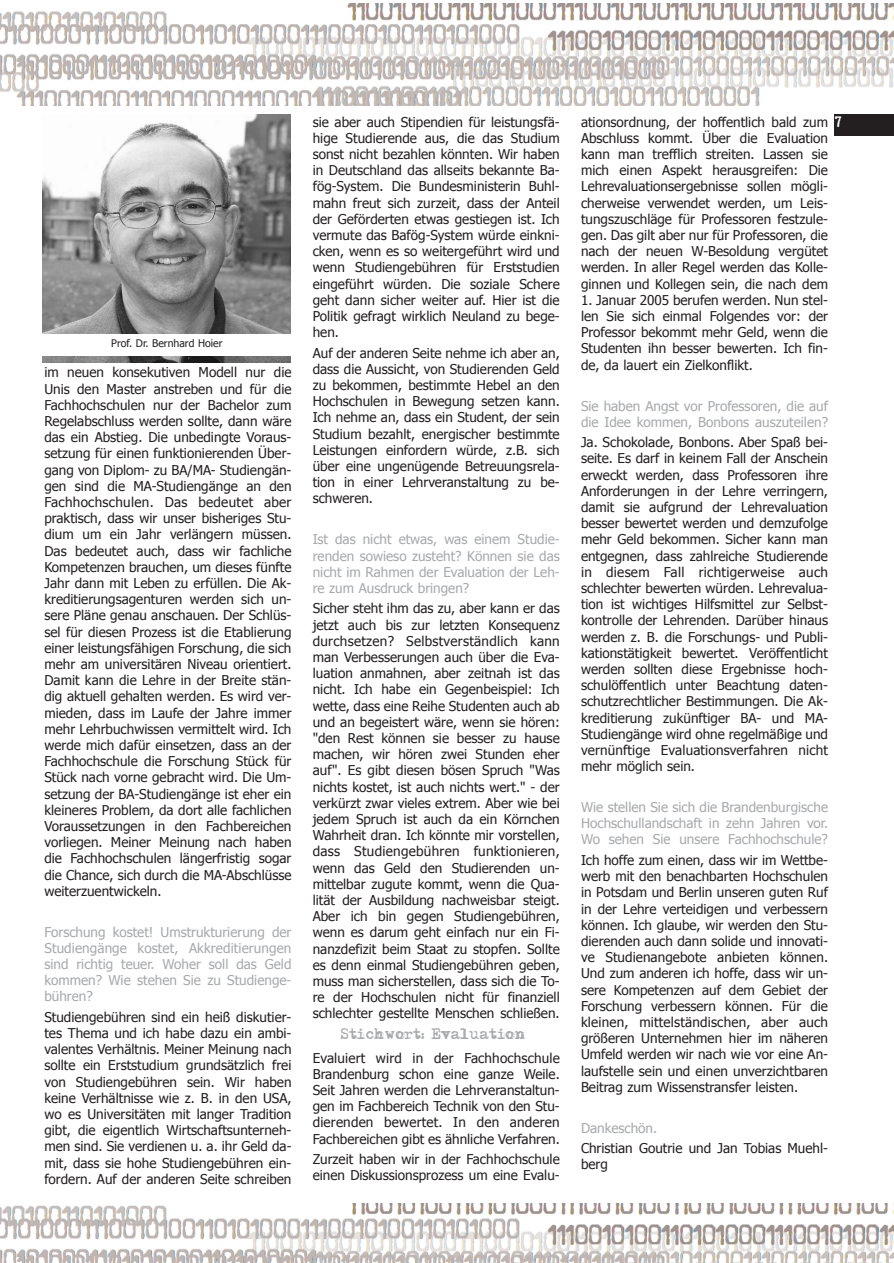
<style>
.page{position:relative;width:894px;height:1263px;background:#fff}
.page>*{position:absolute;margin:0;border:0;box-sizing:border-box;transform-origin:0 0}
.t1{font:13.5px/16.2px "Tahoma";color:#231f20;text-align:justify}
.t2{font:13.5px/16.2px "Tahoma";color:#a7a9ac;text-align:justify}
.t3{font:13.5px "Adler";color:#a7a9ac}
.t4{font:13.5px "Adler";color:#fff}
.t5{font:10.5px "Tahoma";color:#231f20}
</style>
<div class="page">
<img style="left:0;top:3px;width:893px;height:102px">
<img style="left:0;top:1204px;width:893px;height:59px">
<div style="left:834px;top:115px;width:59px;height:21px;background:#231f20"></div>
<img style="left:43px;top:115px;width:248px;height:247px">
<div style="left:43px;top:334px;width:248px;height:21px;background:#fff"></div>
<p class="t5" style="left:111px;top:337px;width:113px">Prof. Dr. Bernhard Hoier</p>
<p class="t1" style="left:44px;top:364px;width:249px">im neuen konsekutiven Modell nur die Unis den Master anstreben und für die Fachhochschulen nur der Bachelor zum Regelabschluss werden sollte, dann wäre das ein Abstieg. Die unbedingte Voraus&shy;setzung für einen funktionierenden Über&shy;gang von Diplom- zu BA/MA- Studiengän&shy;gen sind die MA-Studiengänge an den Fachhochschulen. Das bedeutet aber praktisch, dass wir unser bisheriges Stu&shy;dium um ein Jahr verlängern müssen.<br>Das bedeutet auch, dass wir fachliche Kompetenzen brauchen, um dieses fünfte Jahr dann mit Leben zu erfüllen. Die Ak&shy;kreditierungsagenturen werden sich un&shy;sere Pläne genau anschauen. Der Schlüs&shy;sel für diesen Prozess ist die Etablierung einer leistungsfähigen Forschung, die sich mehr am universitären Niveau orientiert.<br>Damit kann die Lehre in der Breite stän&shy;dig aktuell gehalten werden. Es wird ver&shy;mieden, dass im Laufe der Jahre immer mehr Lehrbuchwissen vermittelt wird. Ich werde mich dafür einsetzen, dass an der Fachhochschule die Forschung Stück für Stück nach vorne gebracht wird. Die Um&shy;setzung der BA-Studiengänge ist eher ein kleineres Problem, da dort alle fachlichen Voraussetzungen in den Fachbereichen vorliegen. Meiner Meinung nach haben die Fachhochschulen längerfristig sogar die Chance, sich durch die MA-Abschlüsse weiterzuentwickeln.</p>
<p class="t2" style="left:44px;top:923px;width:249px">Forschung kostet! Umstrukturierung der Studiengänge kostet, Akkreditierungen sind richtig teuer. Woher soll das Geld kommen? Wie stehen Sie zu Studienge&shy;bühren?</p>
<p class="t1" style="left:44px;top:1008px;width:249px">Studiengebühren sind ein heiß diskutier&shy;tes Thema und ich habe dazu ein ambi&shy;valentes Verhältnis. Meiner Meinung nach sollte ein Erststudium grundsätzlich frei von Studiengebühren sein. Wir haben keine Verhältnisse wie z. B. in den USA, wo es Universitäten mit langer Tradition gibt, die eigentlich Wirtschaftsunterneh&shy;men sind. Sie verdienen u. a. ihr Geld da&shy;mit, dass sie hohe Studiengebühren ein&shy;fordern. Auf der anderen Seite schreiben</p>
<p class="t1" style="left:313px;top:113px;width:249px">sie aber auch Stipendien für leistungsfä&shy;hige Studierende aus, die das Studium sonst nicht bezahlen könnten. Wir haben in Deutschland das allseits bekannte Ba&shy;fög-System. Die Bundesministerin Buhl&shy;mahn freut sich zurzeit, dass der Anteil der Geförderten etwas gestiegen ist. Ich vermute das Bafög-System würde einkni&shy;cken, wenn es so weitergeführt wird und wenn Studiengebühren für Erststudien eingeführt würden. Die soziale Schere geht dann sicher weiter auf. Hier ist die Politik gefragt wirklich Neuland zu bege&shy;hen.</p>
<p class="t1" style="left:313px;top:344px;width:249px">Auf der anderen Seite nehme ich aber an, dass die Aussicht, von Studierenden Geld zu bekommen, bestimmte Hebel an den Hochschulen in Bewegung setzen kann.<br>Ich nehme an, dass ein Student, der sein Studium bezahlt, energischer bestimmte Leistungen einfordern würde, z.B. sich über eine ungenügende Betreuungsrela&shy;tion in einer Lehrveranstaltung zu be&shy;schweren.</p>
<p class="t2" style="left:313px;top:531px;width:249px">Ist das nicht etwas, was einem Studie&shy;renden sowieso zusteht? Können sie das nicht im Rahmen der Evaluation der Leh&shy;re zum Ausdruck bringen?</p>
<p class="t1" style="left:313px;top:600px;width:249px">Sicher steht ihm das zu, aber kann er das jetzt auch bis zur letzten Konsequenz durchsetzen? Selbstverständlich kann man Verbesserungen auch über die Eva&shy;luation anmahnen, aber zeitnah ist das nicht. Ich habe ein Gegenbeispiel: Ich wette, dass eine Reihe Studenten auch ab und an begeistert wäre, wenn sie hören: "den Rest können sie besser zu hause machen, wir hören zwei Stunden eher auf". Es gibt diesen bösen Spruch "Was nichts kostet, ist auch nichts wert." - der verkürzt zwar vieles extrem. Aber wie bei jedem Spruch ist auch da ein Körnchen Wahrheit dran. Ich könnte mir vorstellen, dass Studiengebühren funktionieren, wenn das Geld den Studierenden un&shy;mittelbar zugute kommt, wenn die Qua&shy;lität der Ausbildung nachweisbar steigt.<br>Aber ich bin gegen Studiengebühren, wenn es darum geht einfach nur ein Fi&shy;nanzdefizit beim Staat zu stopfen. Sollte es denn einmal Studiengebühren geben, muss man sicherstellen, dass sich die To&shy;re der Hochschulen nicht für finanziell schlechter gestellte Menschen schließen.</p>
<p class="t3" style="left:341px;top:1029px;width:192px">Stichwort: Evaluation!</p>
<p class="t1" style="left:313px;top:1049px;width:249px">Evaluiert wird in der Fachhochschule Brandenburg schon eine ganze Weile.<br>Seit Jahren werden die Lehrveranstaltun&shy;gen im Fachbereich Technik von den Stu&shy;dierenden bewertet. In den anderen Fachbereichen gibt es ähnliche Verfahren.</p>
<p class="t1" style="left:313px;top:1151px;width:249px">Zurzeit haben wir in der Fachhochschule einen Diskussionsprozess um eine Evalu-</p>
<p class="t1" style="left:581px;top:113px;width:249px">ationsordnung, der hoffentlich bald zum Abschluss kommt. Über die Evaluation kann man trefflich streiten. Lassen sie mich einen Aspekt herausgreifen: Die Lehrevaluationsergebnisse sollen mögli&shy;cherweise verwendet werden, um Leis&shy;tungszuschläge für Professoren festzule&shy;gen. Das gilt aber nur für Professoren, die nach der neuen W-Besoldung vergütet werden. In aller Regel werden das Kolle&shy;ginnen und Kollegen sein, die nach dem</p>
<p class="t1" style="left:581px;top:291px;width:249px">1. Januar 2005 berufen werden. Nun stel&shy;len Sie sich einmal Folgendes vor: der Professor bekommt mehr Geld, wenn die Studenten ihn besser bewerten. Ich fin&shy;de, da lauert ein Zielkonflikt.</p>
<p class="t2" style="left:581px;top:397px;width:249px">Sie haben Angst vor Professoren, die auf die Idee kommen, Bonbons auszuteilen?</p>
<p class="t1" style="left:581px;top:434px;width:249px">Ja. Schokolade, Bonbons. Aber Spaß bei&shy;seite. Es darf in keinem Fall der Anschein erweckt werden, dass Professoren ihre Anforderungen in der Lehre verringern, damit sie aufgrund der Lehrevaluation besser bewertet werden und demzufolge mehr Geld bekommen. Sicher kann man entgegnen, dass zahlreiche Studierende in diesem Fall richtigerweise auch schlechter bewerten würden. Lehrevalua&shy;tion ist wichtiges Hilfsmittel zur Selbst&shy;kontrolle der Lehrenden. Darüber hinaus werden z. B. die Forschungs- und Publi&shy;kationstätigkeit bewertet. Veröffentlicht werden sollten diese Ergebnisse hoch&shy;schulöffentlich unter Beachtung daten&shy;schutzrechtlicher Bestimmungen. Die Ak&shy;kreditierung zukünftiger BA- und MA-Studiengänge wird ohne regelmäßige und vernünftige Evaluationsverfahren nicht mehr möglich sein.</p>
<p class="t2" style="left:581px;top:799px;width:249px">Wie stellen Sie sich die Brandenburgische Hochschullandschaft in zehn Jahren vor.<br>Wo sehen Sie unsere Fachhochschule?</p>
<p class="t1" style="left:581px;top:851px;width:249px">Ich hoffe zum einen, dass wir im Wettbe&shy;werb mit den benachbarten Hochschulen in Potsdam und Berlin unseren guten Ruf in der Lehre verteidigen und verbessern können. Ich glaube, wir werden den Stu&shy;dierenden auch dann solide und innovati&shy;ve Studienangebote anbieten können.<br>Und zum anderen ich hoffe, dass wir un&shy;sere Kompetenzen auf dem Gebiet der Forschung verbessern können. Für die kleinen, mittelständischen, aber auch größeren Unternehmen hier im näheren Umfeld werden wir nach wie vor eine An&shy;laufstelle sein und einen unverzichtbaren Beitrag zum Wissenstransfer leisten.</p>
<p class="t2" style="left:581px;top:1119px;width:78px">Dankeschön.</p>
<p class="t1" style="left:581px;top:1140px;width:249px">Christian Goutrie und Jan Tobias Muehl&shy;berg</p>
<p class="t4" style="left:835px;top:116px;width:8px">7</p>
</div>
